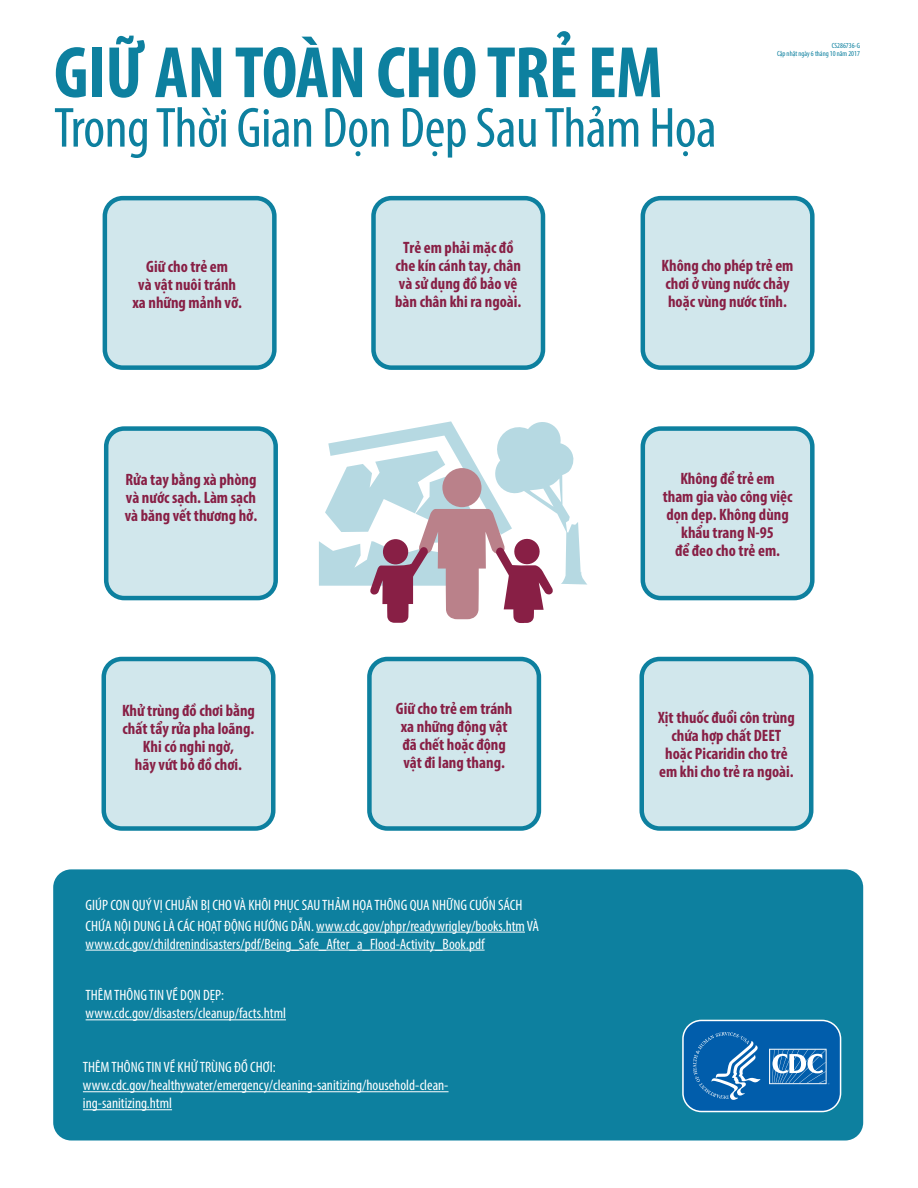
<style>
.page{position:relative;width:918px;height:1188px;background:#fff}
.page>*{position:absolute;margin:0;border:0;box-sizing:border-box;transform-origin:0 0}
.t1{font:700 condensed 73.5px "Myriad Pro";letter-spacing:-.01em;color:#0d809f}
.t2{font:condensed 57px "Myriad Pro";letter-spacing:-.01em;color:#0d809f}
.bullets{font:700 condensed 16.5px/18px "Myriad Pro";color:#881f45;text-align:center}
.t3{font:condensed 15px/18px "Myriad Pro";color:#fff}
.t4{font:condensed 7.5px "Myriad Pro";color:#0d809f}
</style>
<div class="page">
<div style="left:105px;top:198px;width:169px;height:170px;background:#d1e7ec;border-radius:18px"></div>
<div style="left:103px;top:196px;width:174px;height:174px;border:4px solid #0d809f;border-radius:18px"></div>
<div style="left:104px;top:659px;width:169px;height:170px;background:#d1e7ec;border-radius:18px"></div>
<div style="left:102px;top:657px;width:174px;height:174px;border:4px solid #0d809f;border-radius:18px"></div>
<div style="left:106px;top:429px;width:170px;height:169px;background:#d1e7ec;border-radius:18px"></div>
<div style="left:104px;top:426px;width:174px;height:174px;border:4px solid #0d809f;border-radius:18px"></div>
<div style="left:643px;top:429px;width:169px;height:169px;background:#d1e7ec;border-radius:18px"></div>
<div style="left:641px;top:426px;width:174px;height:174px;border:4px solid #0d809f;border-radius:18px"></div>
<div style="left:374px;top:198px;width:169px;height:170px;background:#d1e7ec;border-radius:18px"></div>
<div style="left:371px;top:196px;width:174px;height:174px;border:4px solid #0d809f;border-radius:18px"></div>
<div style="left:369px;top:659px;width:170px;height:170px;background:#d1e7ec;border-radius:18px"></div>
<div style="left:367px;top:657px;width:174px;height:174px;border:4px solid #0d809f;border-radius:18px"></div>
<div style="left:643px;top:198px;width:169px;height:170px;background:#d1e7ec;border-radius:18px"></div>
<div style="left:641px;top:196px;width:174px;height:174px;border:4px solid #0d809f;border-radius:18px"></div>
<div style="left:642px;top:659px;width:169px;height:170px;background:#d1e7ec;border-radius:18px"></div>
<div style="left:639px;top:657px;width:174px;height:174px;border:4px solid #0d809f;border-radius:18px"></div>
<div style="left:53px;top:869px;width:810px;height:272px;background:#0d809f;border-radius:18px"></div>
<hr style="left:316px;top:932px;width:209px;height:1px;background:#fff">
<hr style="left:86px;top:950px;width:399px;height:1px;background:#fff">
<hr style="left:86px;top:1019px;width:200px;height:1px;background:#fff">
<hr style="left:83px;top:1091px;width:366px;height:1px;background:#fff">
<hr style="left:83px;top:1109px;width:89px;height:1px;background:#fff">
<svg style="left:682px;top:1019px;width:160px;height:94px;background:#2575b6"></svg>
<svg style="left:319px;top:421px;width:268px;height:202px"></svg>
<h1 class="t1" style="left:54px;top:27px;width:610px">GIỮ AN TOÀN CHO TRẺ EM</h1>
<h1 class="t2" style="left:54px;top:93px;width:664px">Trong Thời Gian Dọn Dẹp Sau Thảm Họa</h1>
<p class="t4" style="left:832px;top:41px;width:30px">CS286736-G</p>
<p class="t4" style="left:777px;top:49px;width:84px">Cập nhật ngày 6 tháng 10 năm 2017</p>
<p class="bullets" style="left:132px;top:257px;width:111px">Giữ cho trẻ em<br>và vật nuôi tránh xa những mảnh vỡ.</p>
<p class="bullets" style="left:125px;top:470px;width:134px;text-align:justify">Rửa tay bằng xà phòng và nước sạch. Làm sạch và băng vết thương hở.</p>
<p class="bullets" style="left:395px;top:238px;width:128px">Trẻ em phải mặc đồ che kín cánh tay, chân và sử dụng đồ bảo vệ bàn chân khi ra ngoài.</p>
<p class="bullets" style="left:662px;top:256px;width:133px;text-align:left">Không cho phép trẻ em chơi ở vùng nước chảy hoặc vùng nước tĩnh.</p>
<p class="bullets" style="left:663px;top:469px;width:131px">Không để trẻ em<br>tham gia vào công việc dọn dẹp. Không dùng khẩu trang N-95<br>để đeo cho trẻ em.</p>
<p class="bullets" style="left:122px;top:701px;width:134px">Khử trùng đồ chơi bằng chất tẩy rửa pha loãng.<br>Khi có nghi ngờ,<br>hãy vứt bỏ đồ chơi.</p>
<p class="bullets" style="left:396px;top:699px;width:118px;text-align:left">Giữ cho trẻ em tránh xa những động vật đã chết hoặc động vật đi lang thang.</p>
<p class="bullets" style="left:658px;top:708px;width:138px">Xịt thuốc đuổi côn trùng chứa hợp chất DEET hoặc Picaridin cho trẻ em khi cho trẻ ra ngoài.</p>
<p class="t3" style="left:86px;top:895px;width:455px;line-height:20.2px">GIÚP CON QUÝ VỊ CHUẨN BỊ CHO VÀ KHÔI PHỤC SAU THẢM HỌA THÔNG QUA NHỮNG CUỐN SÁCH<br>CHỨA NỘI DUNG LÀ CÁC HOẠT ĐỘNG HƯỚNG DẪN. www.cdc.gov/phpr/readywrigley/books.htm VÀ</p>
<p class="t3" style="left:86px;top:934px;width:401px">www.cdc.gov/childrenindisasters/pdf/Being_Safe_After_a_Flood-Activity_Book.pdf</p>
<p class="t3" style="left:86px;top:986px;width:202px">THÊM THÔNG TIN VỀ DỌN DẸP: www.cdc.gov/disasters/cleanup/facts.html</p>
<p class="t3" style="left:83px;top:1058px;width:367px">THÊM THÔNG TIN VỀ KHỬ TRÙNG ĐỒ CHƠI: www.cdc.gov/healthywater/emergency/cleaning-sanitizing/household-clean&shy;ing-sanitizing.html</p>
</div>
